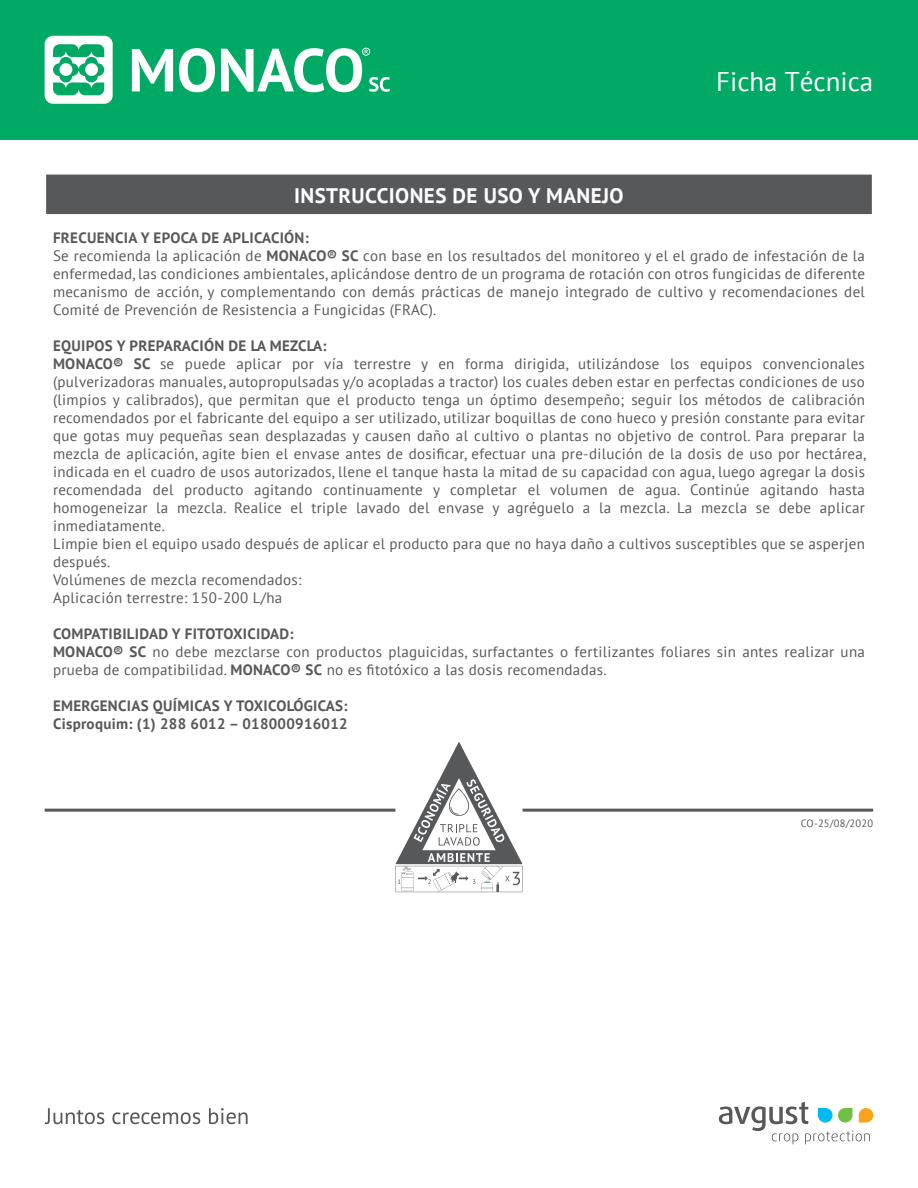
<style>
.page{position:relative;width:918px;height:1188px;background:#fff}
.page>*{position:absolute;margin:0;border:0;box-sizing:border-box;transform-origin:0 0}
.t1{font:27px "PT Sans";color:#fff}
.t2{font:700 21px "PT Sans";letter-spacing:.02em;color:#fff}
.t3{font:15px/18px "PT Sans";letter-spacing:.02em;color:#57585a}
.t4{font:700 15px/18px "PT Sans";letter-spacing:.02em;color:#57585a}
.t5{font:10.5px "PT Sans";letter-spacing:.02em;color:#57585a}
.s1{font-weight:700}
</style>
<div class="page">
<div style="left:0;top:0;width:918px;height:139px;background:#00aa65"></div>
<div style="left:46px;top:174px;width:826px;height:41px;background:#57585a"></div>
<svg style="left:719px;top:1102px;width:154px;height:42px"></svg>
<svg style="left:45px;top:1108px;width:59px;height:16px"></svg>
<svg style="left:112px;top:1112px;width:88px;height:12px"></svg>
<svg style="left:209px;top:1108px;width:39px;height:16px"></svg>
<svg style="left:395px;top:742px;width:128px;height:150px"></svg>
<hr style="left:45px;top:809px;width:350px;height:3px;background:#57585a">
<hr style="left:523px;top:809px;width:350px;height:3px;background:#57585a">
<svg style="left:45px;top:36px;width:68px;height:68px"></svg>
<svg style="left:132px;top:49px;width:41px;height:42px"></svg>
<svg style="left:179px;top:48px;width:36px;height:44px"></svg>
<svg style="left:221px;top:48px;width:169px;height:44px"></svg>
<h2 class="t2" style="left:294px;top:181px;width:331px">INSTRUCCIONES DE USO Y MANEJO</h2>
<h1 class="t1" style="left:716px;top:64px;width:159px">Ficha Técnica</h1>
<p class="t3" style="left:53px;top:229px;width:813px"><span class="s1">FRECUENCIA Y EPOCA DE APLICACIÓN:<br></span>Se recomienda la aplicación de <span class="s1">MONACO® SC</span> con base en los resultados del monitoreo y el el grado de infestación de la enfermedad, las condiciones ambientales, aplicándose dentro de un programa de rotación con otros fungicidas de diferente mecanismo de acción, y complementando con demás prácticas de manejo integrado de cultivo y recomendaciones del Comité de Prevención de Resistencia a Fungicidas (FRAC).</p>
<p class="t3" style="left:53px;top:337px;width:815px"><span class="s1">EQUIPOS Y PREPARACIÓN DE LA MEZCLA:<br>MONACO® SC</span> se puede aplicar por vía terrestre y en forma dirigida, utilizándose los equipos convencionales (pulverizadoras manuales, autopropulsadas y/o acopladas a tractor) los cuales deben estar en perfectas condiciones de uso (limpios y calibrados), que permitan que el producto tenga un óptimo desempeño; seguir los métodos de calibración recomendados por el fabricante del equipo a ser utilizado, utilizar boquillas de cono hueco y presión constante para evitar que gotas muy pequeñas sean desplazadas y causen daño al cultivo o plantas no objetivo de control. Para preparar la mezcla de aplicación, agite bien el envase antes de dosificar, efectuar una pre-dilución de la dosis de uso por hectárea, indicada en el cuadro de usos autorizados, llene el tanque hasta la mitad de su capacidad con agua, luego agregar la dosis recomendada del producto agitando continuamente y completar el volumen de agua. Continúe agitando hasta homogeneizar la mezcla. Realice el triple lavado del envase y agréguelo a la mezcla. La mezcla se debe aplicar inmediatamente.<br>Limpie bien el equipo usado después de aplicar el producto para que no haya daño a cultivos susceptibles que se asperjen después.<br>Volúmenes de mezcla recomendados:<br>Aplicación terrestre: 150-200 L/ha</p>
<p class="t3" style="left:53px;top:625px;width:813px"><span class="s1">COMPATIBILIDAD Y FITOTOXICIDAD:<br>MONACO® SC</span> no debe mezclarse con productos plaguicidas, surfactantes o fertilizantes foliares sin antes realizar una prueba de compatibilidad. <span class="s1">MONACO® SC</span> no es fitotóxico a las dosis recomendadas.</p>
<p class="t4" style="left:53px;top:697px;width:296px">EMERGENCIAS QUÍMICAS Y TOXICOLÓGICAS:<br>Cisproquim: (1) 288 6012 – 018000916012</p>
<p class="t5" style="left:801px;top:817px;width:74px">CO-25/08/2020</p>
</div>
